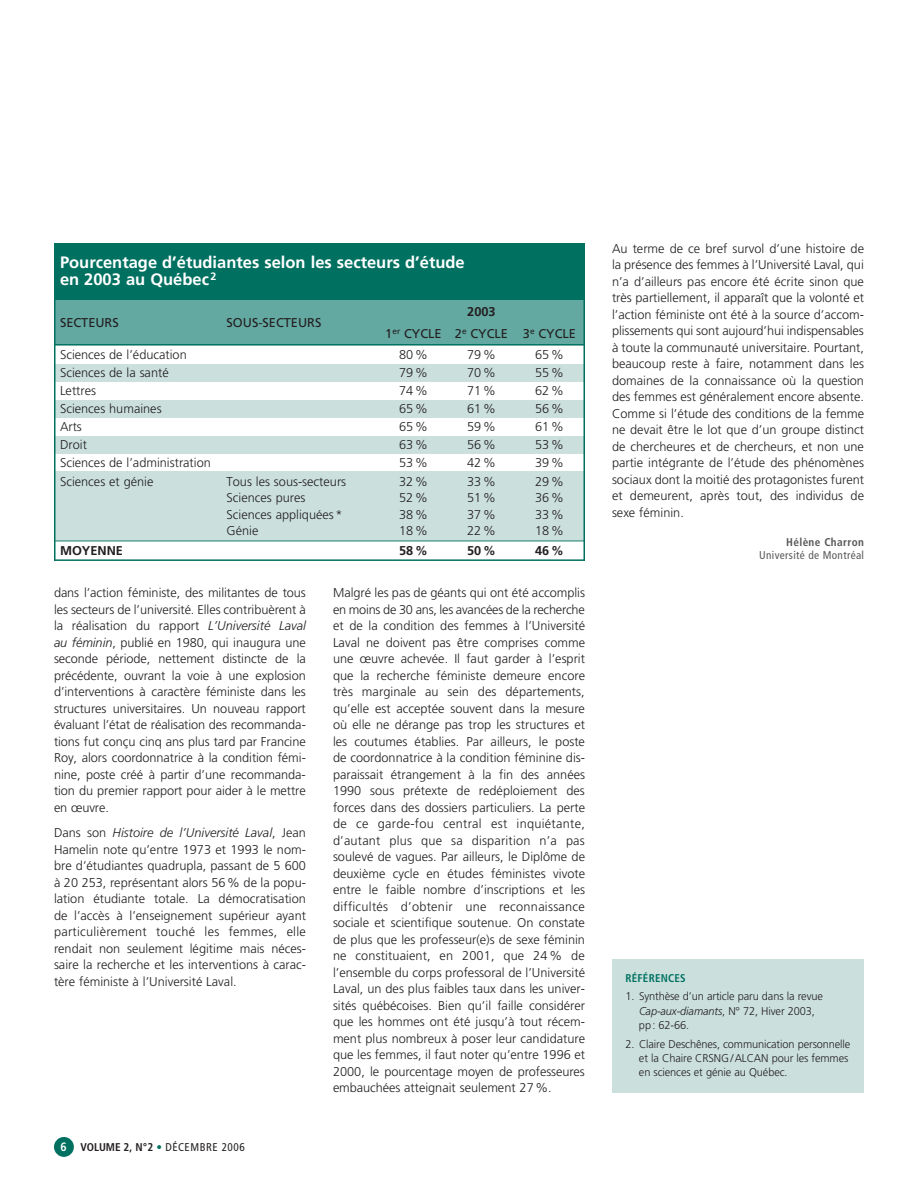
<style>
.page{position:relative;width:918px;height:1188px;background:#fff}
.page>*{position:absolute;margin:0;border:0;box-sizing:border-box;transform-origin:0 0}
.t1{font:700 16.5px/16.5px "Frutiger";color:#fff}
.t2{font:300 12.75px/16.5px "Frutiger";color:#231f20;text-align:justify}
.t3{font:12.75px/22.2px "Frutiger";color:#231f20;text-align:center}
.t4{font:700 12.75px "Frutiger";color:#231f20}
.t5{font:300 11.25px/14.2px "Frutiger";letter-spacing:-.01em;color:#231f20}
.t6{font:condensed 11.25px "Frutiger";letter-spacing:.05em;color:#231f20}
.t7{font:condensed 11.25px "Frutiger";letter-spacing:.03em;color:#57585a}
.t8{font:700 condensed 11.25px "Frutiger";letter-spacing:.03em;color:#57585a}
.t9{font:700 condensed 11.25px "Frutiger";letter-spacing:.02em;color:#007161}
.s1{font-weight:700}
.s2{font-style:italic}
.s3{font-weight:700;font-size:12px;color:#fff}
.s4{font-weight:700;color:#007161}
</style>
<div class="page">
<div style="left:54px;top:1137px;width:20px;height:20px;background:#007161;border-radius:50%"></div>
<div style="left:54px;top:243px;width:530px;height:56px;background:#007161"></div>
<div style="left:54px;top:299px;width:164px;height:46px;background:#63a8a1"></div>
<div style="left:218px;top:299px;width:162px;height:46px;background:#63a8a1"></div>
<div style="left:380px;top:299px;width:204px;height:23px;background:#63a8a1"></div>
<div style="left:380px;top:322px;width:67px;height:23px;background:#63a8a1"></div>
<div style="left:447px;top:322px;width:69px;height:23px;background:#63a8a1"></div>
<div style="left:516px;top:322px;width:69px;height:23px;background:#63a8a1"></div>
<div style="left:54px;top:364px;width:164px;height:18px;background:#cbe0dd"></div>
<div style="left:218px;top:364px;width:162px;height:18px;background:#cbe0dd"></div>
<div style="left:380px;top:364px;width:67px;height:18px;background:#cbe0dd"></div>
<div style="left:447px;top:364px;width:69px;height:18px;background:#cbe0dd"></div>
<div style="left:516px;top:364px;width:69px;height:18px;background:#cbe0dd"></div>
<div style="left:54px;top:400px;width:164px;height:18px;background:#cbe0dd"></div>
<div style="left:218px;top:400px;width:162px;height:18px;background:#cbe0dd"></div>
<div style="left:380px;top:400px;width:67px;height:18px;background:#cbe0dd"></div>
<div style="left:447px;top:400px;width:69px;height:18px;background:#cbe0dd"></div>
<div style="left:516px;top:400px;width:69px;height:18px;background:#cbe0dd"></div>
<div style="left:54px;top:436px;width:164px;height:18px;background:#cbe0dd"></div>
<div style="left:218px;top:436px;width:162px;height:18px;background:#cbe0dd"></div>
<div style="left:380px;top:436px;width:67px;height:18px;background:#cbe0dd"></div>
<div style="left:447px;top:436px;width:69px;height:18px;background:#cbe0dd"></div>
<div style="left:516px;top:436px;width:69px;height:18px;background:#cbe0dd"></div>
<div style="left:54px;top:472px;width:164px;height:69px;background:#cbe0dd"></div>
<div style="left:218px;top:472px;width:162px;height:69px;background:#cbe0dd"></div>
<div style="left:380px;top:472px;width:67px;height:69px;background:#cbe0dd"></div>
<div style="left:447px;top:472px;width:69px;height:69px;background:#cbe0dd"></div>
<div style="left:516px;top:472px;width:69px;height:69px;background:#cbe0dd"></div>
<hr style="left:54px;top:243px;width:2px;height:318px;background:#007161">
<hr style="left:584px;top:243px;width:1px;height:318px;background:#007161">
<hr style="left:54px;top:299px;width:531px;height:1px;background:#007161">
<hr style="left:54px;top:344px;width:531px;height:2px;background:#007161">
<hr style="left:54px;top:541px;width:531px;height:1px;background:#007161">
<hr style="left:54px;top:559px;width:531px;height:2px;background:#007161">
<div style="left:612px;top:959px;width:252px;height:134px;background:#cbe0dd"></div>
<p class="t1" style="left:60px;top:256px;width:406px">Pourcentage d’étudiantes selon les secteurs d’étude en 2003 au Québec<sup>2</sup></p>
<p class="t3" style="left:60px;top:312px;width:60px">SECTEURS</p>
<p class="t3" style="left:226px;top:312px;width:96px">SOUS-SECTEURS</p>
<p class="t3" style="left:385px;top:301px;width:192px"><span class="s1">2003<br></span>1<sup>er</sup> CYCLE 2<sup>e</sup> CYCLE 3<sup>e</sup> CYCLE</p>
<p class="t2" style="left:60px;top:348px;width:128px">Sciences de l’éducation</p>
<p class="t2" style="left:399px;top:348px;width:30px">80%</p>
<p class="t2" style="left:467px;top:348px;width:30px">79%</p>
<p class="t2" style="left:535px;top:348px;width:30px">65%</p>
<p class="t2" style="left:60px;top:366px;width:110px">Sciences de la santé</p>
<p class="t2" style="left:399px;top:366px;width:30px">79%</p>
<p class="t2" style="left:467px;top:366px;width:30px">70%</p>
<p class="t2" style="left:535px;top:366px;width:30px">55%</p>
<p class="t2" style="left:60px;top:384px;width:38px">Lettres</p>
<p class="t2" style="left:399px;top:384px;width:30px">74%</p>
<p class="t2" style="left:467px;top:384px;width:30px">71%</p>
<p class="t2" style="left:535px;top:384px;width:30px">62%</p>
<p class="t2" style="left:60px;top:402px;width:103px">Sciences humaines</p>
<p class="t2" style="left:399px;top:402px;width:30px">65%</p>
<p class="t2" style="left:467px;top:402px;width:30px">61%</p>
<p class="t2" style="left:535px;top:402px;width:30px">56%</p>
<p class="t2" style="left:60px;top:420px;width:23px">Arts</p>
<p class="t2" style="left:399px;top:420px;width:30px">65%</p>
<p class="t2" style="left:467px;top:420px;width:30px">59%</p>
<p class="t2" style="left:535px;top:420px;width:30px">61%</p>
<p class="t2" style="left:60px;top:438px;width:28px">Droit</p>
<p class="t2" style="left:399px;top:438px;width:30px">63%</p>
<p class="t2" style="left:467px;top:438px;width:30px">56%</p>
<p class="t2" style="left:535px;top:438px;width:30px">53%</p>
<p class="t2" style="left:60px;top:456px;width:152px">Sciences de l’administration</p>
<p class="t2" style="left:399px;top:456px;width:30px">53%</p>
<p class="t2" style="left:467px;top:456px;width:30px">42%</p>
<p class="t2" style="left:535px;top:456px;width:30px">39%</p>
<p class="t2" style="left:60px;top:474px;width:95px">Sciences et génie</p>
<p class="t2" style="left:226px;top:474px;width:121px;text-align:left">Tous les sous-secteurs<br>Sciences pures<br>Sciences appliquées *<br>Génie</p>
<p class="t2" style="left:399px;top:474px;width:30px">32% 52% 38% 18%</p>
<p class="t2" style="left:467px;top:474px;width:30px">33% 51% 37% 22%</p>
<p class="t2" style="left:535px;top:474px;width:30px">29% 36% 33% 18%</p>
<p class="t4" style="left:60px;top:546px;width:65px">MOYENNE</p>
<p class="t4" style="left:399px;top:546px;width:30px">58%</p>
<p class="t4" style="left:467px;top:546px;width:30px">50%</p>
<p class="t4" style="left:535px;top:546px;width:30px">46%</p>
<p class="t2" style="left:54px;top:586px;width:254px">dans l’action féministe, des militantes de tous les secteurs de l’université. Elles contribuèrent à la réalisation du rapport <span class="s2">L’Université Laval au féminin</span>, publié en 1980, qui inaugura une seconde période, nettement distincte de la précédente, ouvrant la voie à une explosion d’interventions à caractère féministe dans les structures universitaires. Un nouveau rapport évaluant l’état de réalisation des recommanda&shy;tions fut conçu cinq ans plus tard par Francine Roy, alors coordonnatrice à la condition fémi&shy;nine, poste créé à partir d’une recommanda&shy;tion du premier rapport pour aider à le mettre en œuvre.</p>
<p class="t2" style="left:54px;top:826px;width:254px">Dans son <span class="s2">Histoire de l’Université Laval</span>, Jean Hamelin note qu’entre 1973 et 1993 le nom&shy;bre d’étudiantes quadrupla, passant de 5 600 à 20 253, représentant alors 56% de la popu&shy;lation étudiante totale. La démocratisation de l’accès à l’enseignement supérieur ayant particulièrement touché les femmes, elle rendait non seulement légitime mais néces&shy;saire la recherche et les interventions à carac&shy;tère féministe à l’Université Laval.</p>
<p class="t6" style="left:61px;top:1143px;width:186px"><span class="s3">6</span> <span class="s1">VOLUME 2, N°2</span> <span class="s4">•</span> DÉCEMBRE 2006</p>
<p class="t2" style="left:333px;top:586px;width:254px">Malgré les pas de géants qui ont été accomplis en moins de 30 ans, les avancées de la recherche et de la condition des femmes à l’Université Laval ne doivent pas être comprises comme une œuvre achevée. Il faut garder à l’esprit que la recherche féministe demeure encore très marginale au sein des départements, qu’elle est acceptée souvent dans la mesure où elle ne dérange pas trop les structures et les coutumes établies. Par ailleurs, le poste de coordonnatrice à la condition féminine dis&shy;paraissait étrangement à la fin des années 1990 sous prétexte de redéploiement des forces dans des dossiers particuliers. La perte de ce garde-fou central est inquiétante, d’autant plus que sa disparition n’a pas soulevé de vagues. Par ailleurs, le Diplôme de deuxième cycle en études féministes vivote entre le faible nombre d’inscriptions et les difficultés d’obtenir une reconnaissance sociale et scientifique soutenue. On constate de plus que les professeur(e)s de sexe féminin ne constituaient, en 2001, que 24 % de l’ensemble du corps professoral de l’Université Laval, un des plus faibles taux dans les univer&shy;sités québécoises. Bien qu’il faille considérer que les hommes ont été jusqu’à tout récem&shy;ment plus nombreux à poser leur candidature que les femmes, il faut noter qu’entre 1996 et 2000, le pourcentage moyen de professeures embauchées atteignait seulement 27 %.</p>
<p class="t2" style="left:612px;top:241px;width:254px">Au terme de ce bref survol d’une histoire de la présence des femmes à l’Université Laval, qui n’a d’ailleurs pas encore été écrite sinon que très partiellement, il apparaît que la volonté et l’action féministe ont été à la source d’accom&shy;plissements qui sont aujourd’hui indispensables à toute la communauté universitaire. Pourtant, beaucoup reste à faire, notamment dans les domaines de la connaissance où la question des femmes est généralement encore absente.<br>Comme si l’étude des conditions de la femme ne devait être le lot que d’un groupe distinct de chercheures et de chercheurs, et non une partie intégrante de l’étude des phénomènes sociaux dont la moitié des protagonistes furent et demeurent, après tout, des individus de sexe féminin.</p>
<p class="t8" style="left:786px;top:537px;width:79px">Hélène Charron</p>
<p class="t7" style="left:759px;top:551px;width:106px">Université de Montréal</p>
<p class="t9" style="left:626px;top:973px;width:62px">RÉFÉRENCES</p>
<p class="t5" style="left:639px;top:990px;width:185px;text-indent:-13px">1. Synthèse d’un article paru dans la revue<br><span class="s2">Cap-aux-diamants</span>, N° 72, Hiver 2003, pp: 62-66.</p>
<p class="t5" style="left:639px;top:1037px;width:213px;text-indent:-14px">2. Claire Deschênes, communication personnelle et la Chaire CRSNG/ALCAN pour les femmes en sciences et génie au Québec.</p>
</div>
